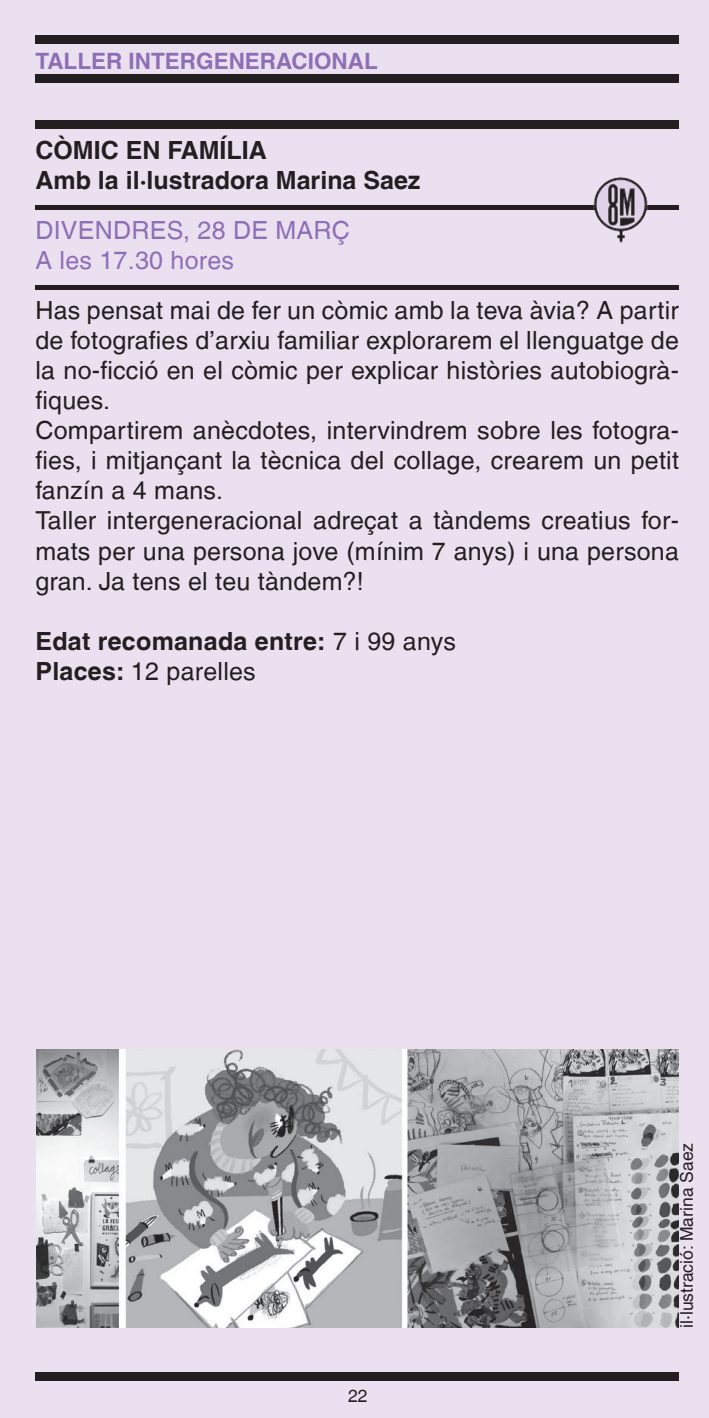
<style>
.page{position:relative;width:709px;height:1418px;background:#fff}
.page>*{position:absolute;margin:0;border:0;box-sizing:border-box;transform-origin:0 0}
.t1{font:25px/30px "Helvetica LT";letter-spacing:.01em;color:#231f20}
.t2{font:700 25px/30px "Helvetica LT";color:#231f20}
.t3{font:25px/30px "Helvetica LT";letter-spacing:.01em;color:#8e6fb6}
.t4{font:700 22.5px "Helvetica LT";color:#8e6fb6}
.t5{font:17.5px "Helvetica LT";color:#231f20}
.s1{font-weight:400}
</style>
<div class="page">
<div style="left:0;top:0;width:709px;height:1417px;background:#ebe0f0"></div>
<div style="left:35px;top:35px;width:644px;height:9px;background:#231f20"></div>
<div style="left:35px;top:74px;width:644px;height:9px;background:#231f20"></div>
<div style="left:35px;top:1372px;width:644px;height:8px;background:#231f20"></div>
<div style="left:35px;top:120px;width:644px;height:9px;background:#231f20"></div>
<hr style="left:35px;top:205px;width:644px;height:4px;background:#231f20">
<img style="left:591px;top:177px;width:59px;height:66px">
<hr style="left:35px;top:285px;width:644px;height:4px;background:#231f20">
<img style="left:37px;top:1049px;width:641px;height:278px">
<p class="t4" style="left:36px;top:47px;width:344px">TALLER INTERGENERACIONAL</p>
<p class="t2" style="left:35px;top:135px;width:386px">CÒMIC EN FAMÍLIA<br>Amb la il·lustradora Marina Saez</p>
<p class="t3" style="left:35px;top:215px;width:316px">DIVENDRES, 28 DE MARÇ<br>A les 17.30 hores</p>
<p class="t1" style="left:35px;top:295px;width:645px">Has pensat mai de fer un còmic amb la teva àvia? A partir de fotografies d’arxiu familiar explorarem el llenguatge de la no-ficció en el còmic per explicar històries autobiogrà&shy;fiques.<br>Compartirem anècdotes, intervindrem sobre les fotogra&shy;fies, i mitjançant la tècnica del collage, crearem un petit fanzín a 4 mans.<br>Taller intergeneracional adreçat a tàndems creatius for&shy;mats per una persona jove (mínim 7 anys) i una persona gran. Ja tens el teu tàndem?!</p>
<p class="t2" style="left:35px;top:625px;width:422px">Edat recomanada entre: <span class="s1">7 i 99 anys<br></span>Places: <span class="s1">12 parelles</span></p>
<p class="t5" style="left:348px;top:1385px;width:21px">22</p>
<p class="t5" style="left:676px;top:1327px;width:186px;rotate:-90deg">il·lustració: Marina Saez</p>
</div>
